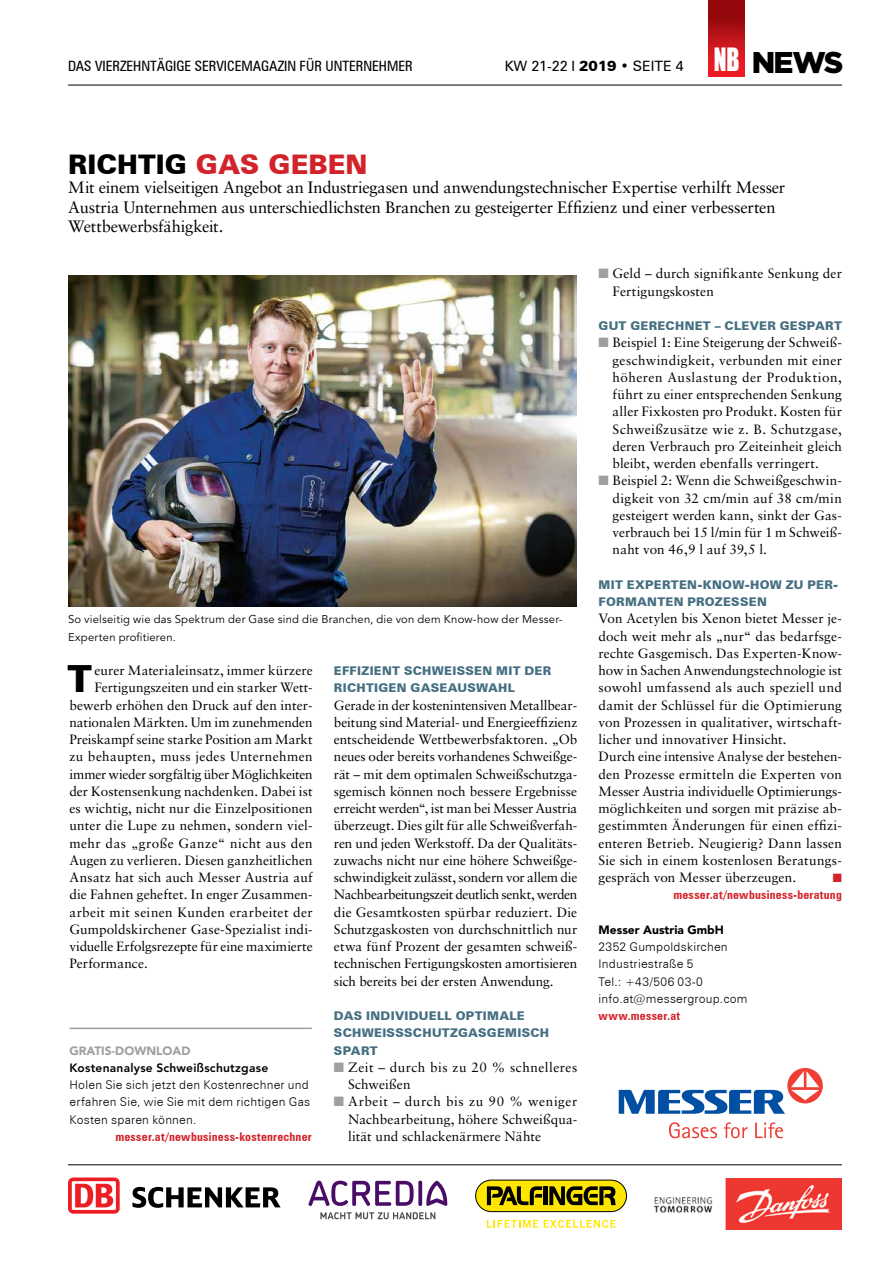
<style>
.page{position:relative;width:893px;height:1263px;background:#fff}
.page>*{position:absolute;margin:0;border:0;box-sizing:border-box;transform-origin:0 0}
.t1{font:900 37.5px "Zurich BT";color:#000}
.t2{font:900 27px "Zurich BT";color:#d2232a}
.t3{font:16.5px/19.5px "Sabon LT Std";letter-spacing:-.015em;color:#000}
.t4{font:condensed 14.25px "Zurich BT";color:#000}
.t5{font:14.25px "Zurich BT";color:#000}
.t6{font:13.5px/17.2px "Sabon LT Std";letter-spacing:.01em;color:#000;text-align:justify}
.t7{font:13.5px/17.2px "Sabon LT Std";letter-spacing:.03em;color:#000}
.t8{font:13.5px "Sabon LT Std";letter-spacing:-.02em;color:#000}
.t9{font:13.5px "Sabon LT Std";letter-spacing:.035em;color:#000}
.t10{font:900 12px/17.2px "Zurich BT";letter-spacing:.025em;color:#467082}
.t11{font:300 12px/17.2px "Zurich BT";letter-spacing:.02em;color:#000}
.t12{font:700 condensed 12px "Zurich BT";letter-spacing:.02em;color:#d2232a}
.t13{font:800 12px "Avenir LT Std";letter-spacing:.02em;color:#000}
.t14{font:900 12px "Avenir LT Std";color:#000}
.t15{font:900 12px "Avenir LT Std";color:#9d9fa2}
.t16{font:12px "Zapf Dingbats Std";color:#d2232a}
.t17{font:11.25px/17.2px "Avenir LT Std";letter-spacing:.02em;color:#000}
.s1{font-weight:900}
.s2{font-family:"Impact";font-size:29.55px;color:#fff}
.s3{font-family:"Gotham";font-weight:900;font-size:30px}
.s4{color:#000}
.s5{color:#9d9fa2}
</style>
<div class="page">
<div style="left:708px;top:0;width:36px;height:76px;background:linear-gradient(to bottom,#830407,#f62029)"></div>
<hr style="left:68px;top:1164px;width:774px;height:1px;background:#000">
<hr style="left:68px;top:85px;width:774px;height:1px;background:#000">
<div style="left:68px;top:1177px;width:52px;height:37px;background:#ed1d24;border-radius:5px"></div>
<svg style="left:72px;top:1181px;width:44px;height:29px"></svg>
<svg style="left:75px;top:1184px;width:38px;height:23px"></svg>
<svg style="left:132px;top:1187px;width:149px;height:21px"></svg>
<svg style="left:475px;top:1179px;width:152px;height:33px;background:#a79810"></svg>
<svg style="left:487px;top:1220px;width:51px;height:8px"></svg>
<svg style="left:544px;top:1220px;width:72px;height:8px"></svg>
<img style="left:655px;top:1179px;width:187px;height:50px">
<svg style="left:320px;top:1212px;width:115px;height:7px"></svg>
<svg style="left:308px;top:1181px;width:106px;height:25px"></svg>
<svg style="left:418px;top:1181px;width:4px;height:25px"></svg>
<svg style="left:426px;top:1181px;width:21px;height:25px"></svg>
<img style="left:68px;top:275px;width:509px;height:331px">
<hr style="left:69px;top:1027px;width:243px;height:2px;background:#9d9fa2">
<svg style="left:669px;top:1122px;width:114px;height:16px"></svg>
<svg style="left:619px;top:1090px;width:166px;height:24px"></svg>
<div style="left:787px;top:1068px;width:36px;height:35px;background:#ef3e33;border-radius:50%"></div>
<svg style="left:791px;top:1071px;width:28px;height:29px"></svg>
<p class="t4" style="left:68px;top:57px;width:346px">DAS VIERZEHNTÄGIGE SERVICEMAGAZIN FÜR UNTERNEHMER</p>
<p class="t5" style="left:505px;top:57px;width:340px">KW 21-22 l <span class="s1">2019</span> • SEITE 4 <span class="s2">NB</span> <span class="s3">NEWS</span></p>
<h2 class="t2" style="left:68px;top:148px;width:301px"><span class="s4">RICHTIG</span> GAS GEBEN</h2>
<p class="t3" style="left:68px;top:177px;width:719px">Mit einem vielseitigen Angebot an Industriegasen und anwendungstechnischer Expertise verhilft Messer<br>Austria Unternehmen aus unterschiedlichsten Branchen zu gesteigerter Effizienz und einer verbesserten<br>Wettbewerbsfähigkeit.</p>
<p class="t17" style="left:68px;top:611px;width:496px">So vielseitig wie das Spektrum der Gase sind die Branchen, die von dem Know-how der Messer-<br>Experten profitieren.</p>
<h1 class="t1" style="left:68px;top:656px;width:26px">T</h1>
<p class="t6" style="left:94px;top:662px;width:220px">eurer Materialeinsatz, immer kürzere</p>
<p class="t6" style="left:94px;top:679px;width:220px">Fertigungszeiten und ein starker Wett-</p>
<p class="t6" style="left:69px;top:696px;width:245px">bewerb erhöhen den Druck auf den inter-</p>
<p class="t6" style="left:69px;top:713px;width:245px">nationalen Märkten. Um im zunehmenden</p>
<p class="t6" style="left:69px;top:731px;width:245px">Preiskampf seine starke Position am Markt</p>
<p class="t6" style="left:69px;top:748px;width:245px">zu behaupten, muss jedes Unternehmen</p>
<p class="t8" style="left:69px;top:766px;width:245px">immer wieder sorgfältig über Möglichkeiten</p>
<p class="t6" style="left:69px;top:782px;width:245px">der Kostensenkung nachdenken. Dabei ist</p>
<p class="t6" style="left:69px;top:800px;width:245px">es wichtig, nicht nur die Einzelpositionen</p>
<p class="t6" style="left:69px;top:817px;width:245px">unter die Lupe zu nehmen, sondern viel-</p>
<p class="t9" style="left:69px;top:835px;width:245px">mehr das „große Ganze“ nicht aus den</p>
<p class="t6" style="left:69px;top:851px;width:245px">Augen zu verlieren. Diesen ganzheitlichen</p>
<p class="t6" style="left:69px;top:869px;width:245px">Ansatz hat sich auch Messer Austria auf</p>
<p class="t6" style="left:69px;top:886px;width:245px">die Fahnen geheftet. In enger Zusammen-</p>
<p class="t6" style="left:69px;top:903px;width:245px">arbeit mit seinen Kunden erarbeitet der</p>
<p class="t6" style="left:69px;top:920px;width:245px">Gumpoldskirchener Gase-Spezialist indi-</p>
<p class="t6" style="left:69px;top:938px;width:245px">viduelle Erfolgsrezepte für eine maximierte</p>
<p class="t6" style="left:69px;top:955px;width:80px">Performance.</p>
<p class="t15" style="left:69px;top:1043px;width:123px">GRATIS-DOWNLOAD</p>
<p class="t13" style="left:69px;top:1060px;width:200px">Kostenanalyse Schweißschutzgase</p>
<p class="t11" style="left:69px;top:1076px;width:242px;text-align:justify">Holen Sie sich jetzt den Kostenrechner und erfahren Sie, wie Sie mit dem richtigen Gas Kosten sparen können.</p>
<p class="t12" style="left:115px;top:1129px;width:198px">messer.at/newbusiness-kostenrechner</p>
<p class="t10" style="left:334px;top:662px;width:219px">EFFIZIENT SCHWEISSEN MIT DER<br>RICHTIGEN GASEAUSWAHL</p>
<p class="t6" style="left:334px;top:696px;width:245px">Gerade in der kostenintensiven Metallbear&shy;beitung sind Material- und Energieeffizienz entscheidende Wettbewerbsfaktoren. „Ob neues oder bereits vorhandenes Schweißge&shy;rät – mit dem optimalen Schweißschutzga&shy;sgemisch können noch bessere Ergebnisse erreicht werden“, ist man bei Messer Austria überzeugt. Dies gilt für alle Schweißverfah&shy;ren und jeden Werkstoff. Da der Qualitäts&shy;zuwachs nicht nur eine höhere Schweißge&shy;schwindigkeit zulässt, sondern vor allem die Nachbearbeitungszeit deutlich senkt, werden die Gesamtkosten spürbar reduziert. Die Schutzgaskosten von durchschnittlich nur etwa fünf Prozent der gesamten schweiß&shy;technischen Fertigungskosten amortisieren sich bereits bei der ersten Anwendung.</p>
<p class="t10" style="left:334px;top:1007px;width:217px">DAS INDIVIDUELL OPTIMALE<br>SCHWEISSSCHUTZGASGEMISCH<br>SPART</p>
<p class="t7" style="left:348px;top:1058px;width:231px;text-indent:-14px"><span class="s5">■</span> Zeit – durch bis zu 20 % schnelleres<br>Schweißen</p>
<p class="t6" style="left:348px;top:1093px;width:231px;text-indent:-14px"><span class="s5">■</span> Arbeit – durch bis zu 90 % weniger Nachbearbeitung, höhere Schweißqua&shy;lität und schlackenärmere Nähte</p>
<p class="t6" style="left:613px;top:265px;width:231px;text-indent:-14px"><span class="s5">■</span> Geld – durch signifikante Senkung der<br>Fertigungskosten</p>
<p class="t10" style="left:599px;top:317px;width:245px">GUT GERECHNET – CLEVER GESPART</p>
<p class="t6" style="left:613px;top:334px;width:231px;text-indent:-14px"><span class="s5">■</span> Beispiel 1: Eine Steigerung der Schweiß&shy;geschwindigkeit, verbunden mit einer höheren Auslastung der Produktion, führt zu einer entsprechenden Senkung aller Fixkosten pro Produkt. Kosten für Schweißzusätze wie z. B. Schutzgase, deren Verbrauch pro Zeiteinheit gleich bleibt, werden ebenfalls verringert.</p>
<p class="t6" style="left:613px;top:472px;width:231px;text-indent:-14px"><span class="s5">■</span> Beispiel 2: Wenn die Schweißgeschwin&shy;digkeit von 32 cm/min auf 38 cm/min gesteigert werden kann, sinkt der Gas&shy;verbrauch bei 15 l/min für 1 m Schweiß&shy;naht von 46,9 l auf 39,5 l.</p>
<p class="t10" style="left:599px;top:576px;width:241px">MIT EXPERTEN-KNOW-HOW ZU PER-<br>FORMANTEN PROZESSEN</p>
<p class="t6" style="left:599px;top:610px;width:245px;text-align:left">Von Acetylen bis Xenon bietet Messer je&shy;doch weit mehr als „nur“ das bedarfsge&shy;rechte Gasgemisch. Das Experten-Know&shy;how in Sachen Anwendungstechnologie ist sowohl umfassend als auch speziell und damit der Schlüssel für die Optimierung von Prozessen in qualitativer, wirtschaft&shy;licher und innovativer Hinsicht.<br>Durch eine intensive Analyse der bestehen&shy;den Prozesse ermitteln die Experten von Messer Austria individuelle Optimierungs&shy;möglichkeiten und sorgen mit präzise ab&shy;gestimmten Änderungen für einen effizi&shy;enteren Betrieb. Neugierig? Dann lassen Sie sich in einem kostenlosen Beratungs&shy;gespräch von Messer überzeugen.</p>
<p class="t16" style="left:833px;top:872px;width:11px">■</p>
<p class="t12" style="left:673px;top:888px;width:170px">messer.at/newbusiness-beratung</p>
<p class="t14" style="left:599px;top:922px;width:127px">Messer Austria GmbH</p>
<p class="t11" style="left:599px;top:938px;width:151px">2352 Gumpoldskirchen<br>Industriestraße 5<br>Tel.: +43/506 03-0 info.at@messergroup.com</p>
<p class="t12" style="left:599px;top:1008px;width:83px">www.messer.at</p>
</div>
